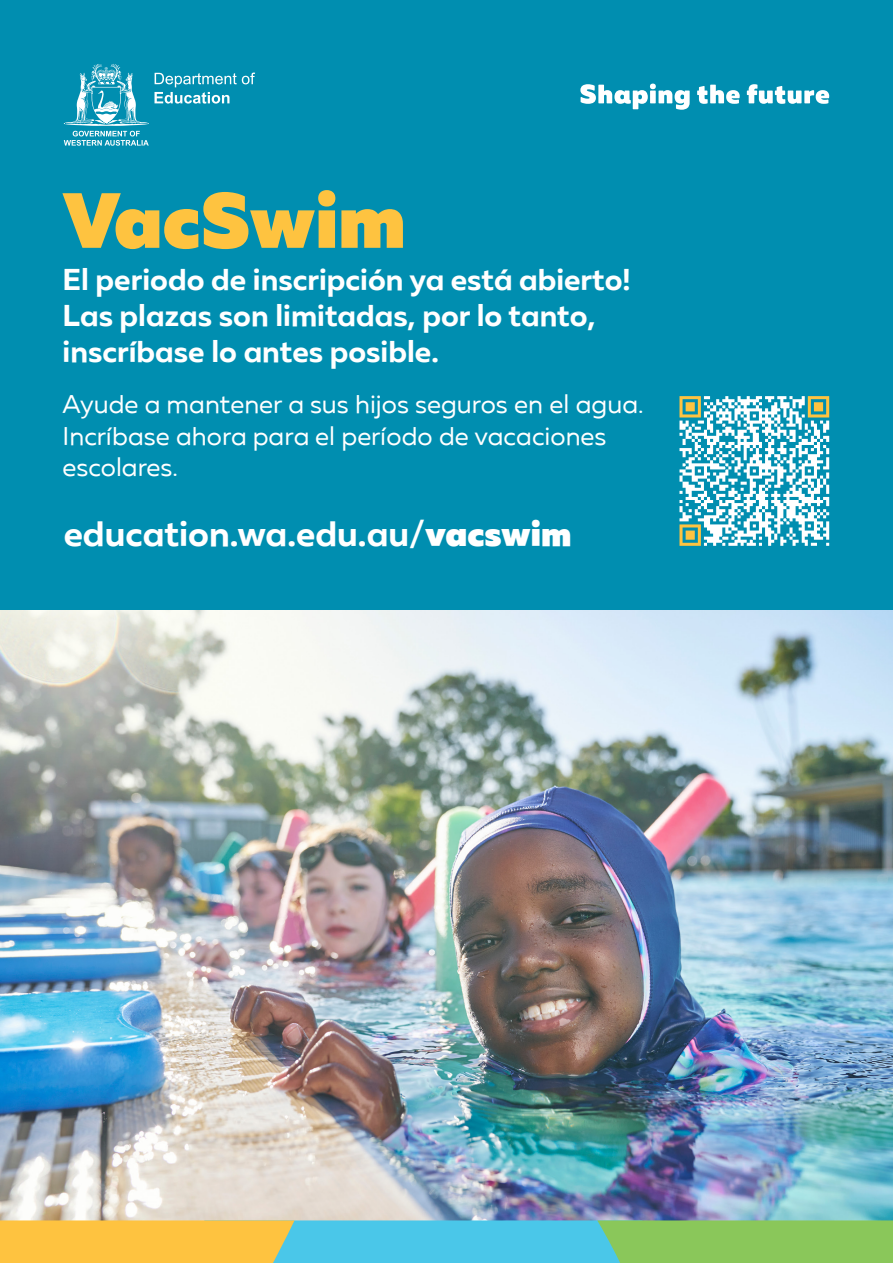
<style>
.page{position:relative;width:893px;height:1263px;background:#fff}
.page>*{position:absolute;margin:0;border:0;box-sizing:border-box;transform-origin:0 0}
.t1{font:900 78px "Muller DOE";color:#fec340}
.Heading_1{font:700 35.1px "Muller DOE";color:#fff}
.Subtitle{font:700 30px/36px "Muller DOE";color:#fff}
.Heading_1-2{font:25.5px/31.5px "Muller DOE";color:#fff}
.s1{font-weight:900}
</style>
<div class="page">
<img style="left:0;top:610px;width:893px;height:610px">
<div style="left:0;top:0;width:893px;height:610px;background:#008eb0"></div>
<svg style="left:0;top:1220px;width:893px;height:43px;background:#97c586"></svg>
<svg style="left:64px;top:64px;width:191px;height:82px"></svg>
<svg style="left:580px;top:84px;width:249px;height:26px"></svg>
<svg style="left:679px;top:396px;width:150px;height:150px"></svg>
<p class="t1" style="left:63px;top:171px;width:345px">VacSwim</p>
<p class="Subtitle" style="left:63px;top:261px;width:570px">El periodo de inscripción ya está abierto!<br>Las plazas son limitadas, por lo tanto, inscríbase lo antes posible.</p>
<p class="Heading_1-2" style="left:63px;top:388px;width:583px">Ayude a mantener a sus hijos seguros en el agua.<br>Incríbase ahora para el período de vacaciones escolares.</p>
<p class="Heading_1" style="left:64px;top:512px;width:509px">education.wa.edu.au/<span class="s1">vacswim</span></p>
</div>
